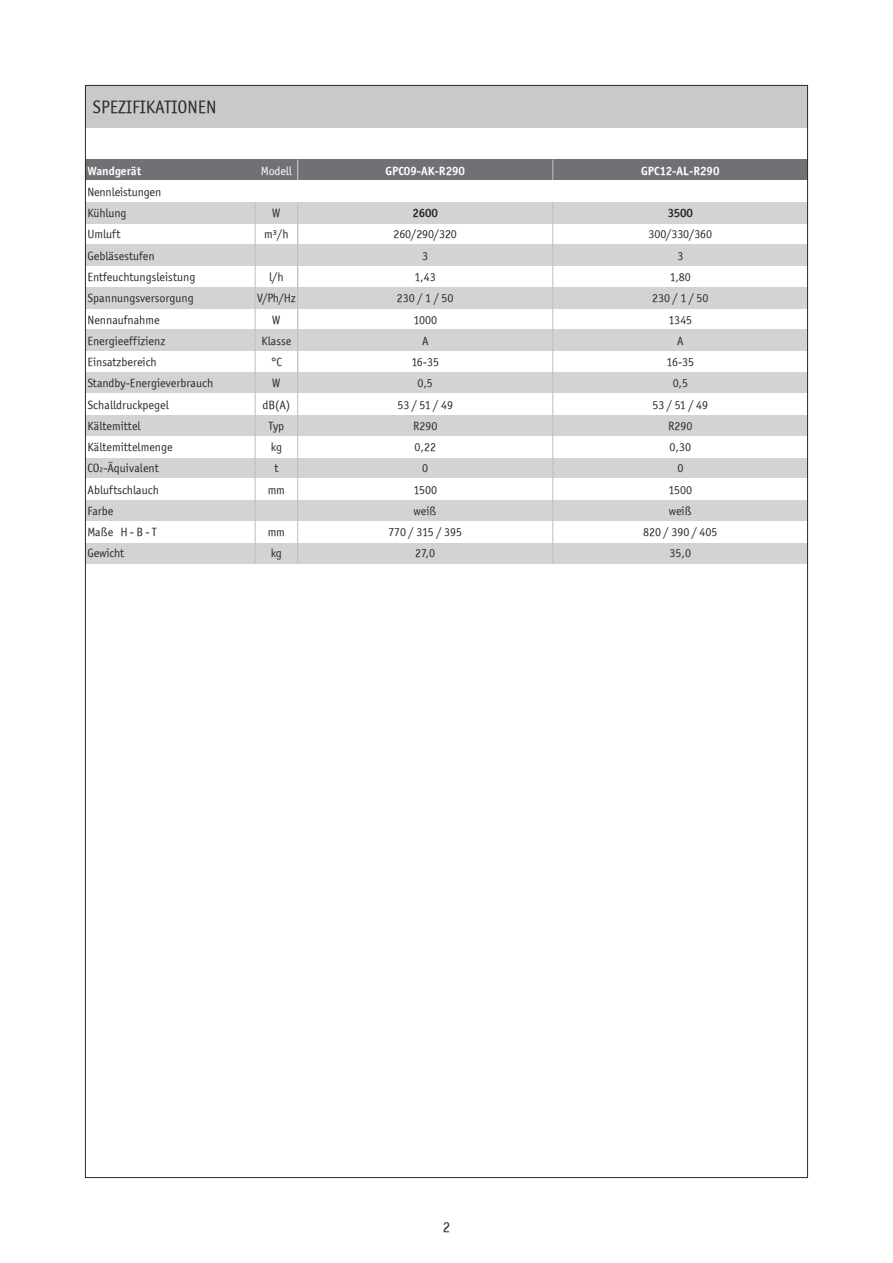
<style>
.page{position:relative;width:893px;height:1263px;background:#fff}
.page>*{position:absolute;margin:0;border:0;box-sizing:border-box;transform-origin:0 0}
.t1{font:18px "Officina Sans ITCTT Book";color:#2b292a}
.t2{font:15px "Officina Sans ITCTT Book";color:#2b292a}
.t3{font:12px/21.3px "Officina Sans ITCTT Book";color:#2b292a;text-align:center}
.t4{font:12px "Officina Sans ITCTT Bold";color:#fff}
.t5{font:12px "Officina Sans ITCTT Bold";letter-spacing:-.01em;color:#2b292a}
.t6{font:12px "Officina Sans ITCTT Book";letter-spacing:-.01em;color:#fff}
.s1{font-size:7.5px}
</style>
<div class="page">
<div style="left:553px;top:159px;width:255px;height:22px;background:#6f7174"></div>
<div style="left:255px;top:159px;width:43px;height:22px;background:#6f7174"></div>
<div style="left:298px;top:159px;width:255px;height:22px;background:#6f7174"></div>
<div style="left:85px;top:457px;width:170px;height:21px;background:#d2d3d5"></div>
<div style="left:255px;top:457px;width:43px;height:21px;background:#d2d3d5"></div>
<div style="left:553px;top:457px;width:255px;height:21px;background:#d2d3d5"></div>
<div style="left:298px;top:457px;width:255px;height:21px;background:#d2d3d5"></div>
<div style="left:85px;top:500px;width:170px;height:21px;background:#d2d3d5"></div>
<div style="left:255px;top:500px;width:43px;height:21px;background:#d2d3d5"></div>
<div style="left:85px;top:202px;width:170px;height:21px;background:#d2d3d5"></div>
<div style="left:255px;top:202px;width:43px;height:21px;background:#d2d3d5"></div>
<div style="left:85px;top:85px;width:723px;height:43px;background:#c8c9cb"></div>
<div style="left:255px;top:287px;width:43px;height:21px;background:#d2d3d5"></div>
<div style="left:255px;top:330px;width:43px;height:21px;background:#d2d3d5"></div>
<div style="left:255px;top:415px;width:43px;height:21px;background:#d2d3d5"></div>
<div style="left:85px;top:244px;width:213px;height:22px;background:#d2d3d5"></div>
<div style="left:85px;top:287px;width:170px;height:21px;background:#d2d3d5"></div>
<div style="left:85px;top:330px;width:170px;height:21px;background:#d2d3d5"></div>
<div style="left:85px;top:415px;width:170px;height:21px;background:#d2d3d5"></div>
<div style="left:85px;top:372px;width:170px;height:21px;background:#d2d3d5"></div>
<div style="left:85px;top:542px;width:170px;height:21px;background:#d2d3d5"></div>
<div style="left:255px;top:542px;width:43px;height:21px;background:#d2d3d5"></div>
<div style="left:255px;top:372px;width:43px;height:21px;background:#d2d3d5"></div>
<div style="left:553px;top:500px;width:255px;height:21px;background:#d2d3d5"></div>
<div style="left:553px;top:202px;width:255px;height:21px;background:#d2d3d5"></div>
<div style="left:553px;top:244px;width:255px;height:22px;background:#d2d3d5"></div>
<div style="left:553px;top:287px;width:255px;height:21px;background:#d2d3d5"></div>
<div style="left:553px;top:330px;width:255px;height:21px;background:#d2d3d5"></div>
<div style="left:553px;top:372px;width:255px;height:21px;background:#d2d3d5"></div>
<div style="left:553px;top:415px;width:255px;height:21px;background:#d2d3d5"></div>
<div style="left:553px;top:542px;width:255px;height:21px;background:#d2d3d5"></div>
<hr style="left:297px;top:160px;width:1px;height:383px;background:#bdbfc1">
<div style="left:298px;top:500px;width:255px;height:21px;background:#d2d3d5"></div>
<div style="left:298px;top:202px;width:255px;height:21px;background:#d2d3d5"></div>
<div style="left:298px;top:244px;width:255px;height:22px;background:#d2d3d5"></div>
<div style="left:298px;top:287px;width:255px;height:21px;background:#d2d3d5"></div>
<div style="left:298px;top:330px;width:255px;height:21px;background:#d2d3d5"></div>
<div style="left:298px;top:372px;width:255px;height:21px;background:#d2d3d5"></div>
<div style="left:298px;top:415px;width:255px;height:21px;background:#d2d3d5"></div>
<div style="left:298px;top:542px;width:255px;height:21px;background:#d2d3d5"></div>
<hr style="left:255px;top:203px;width:1px;height:360px;background:#bdbfc1">
<hr style="left:297px;top:203px;width:1px;height:360px;background:#bdbfc1">
<hr style="left:552px;top:202px;width:1px;height:361px;background:#bdbfc1">
<svg style="left:552px;top:159px;width:1px;height:22px"></svg>
<div style="left:85px;top:159px;width:170px;height:22px;background:#6f7174"></div>
<div style="left:85px;top:181px;width:723px;height:21px;background:#fff"></div>
<h1 class="t1" style="left:92px;top:97px;width:125px">SpEZIFIKAtIOnEn</h1>
<p class="t4" style="left:88px;top:163px;width:55px">Wandgerät</p>
<p class="t3" style="left:87px;top:181px;width:75px">nennleistungen</p>
<p class="t6" style="left:261px;top:164px;width:33px">Modell</p>
<p class="t4" style="left:385px;top:163px;width:81px">GPC09-AK-R290</p>
<p class="t4" style="left:641px;top:163px;width:80px">GPC12-AL-R290</p>
<p class="t3" style="left:87px;top:202px;width:41px">Kühlung</p>
<p class="t3" style="left:272px;top:202px;width:10px">W</p>
<p class="t5" style="left:412px;top:206px;width:27px">2600</p>
<p class="t3" style="left:393px;top:224px;width:65px">260/290/320<br>3<br>1,43<br>230 / 1 / 50<br>1000<br>A<br>16-35<br>0,5</p>
<p class="t3" style="left:413px;top:415px;width:26px">R290</p>
<p class="t5" style="left:668px;top:206px;width:27px">3500</p>
<p class="t3" style="left:649px;top:224px;width:65px">300/330/360<br>3<br>1,80<br>230 / 1 / 50<br>1345<br>A<br>16-35<br>0,5</p>
<p class="t3" style="left:668px;top:415px;width:26px">R290</p>
<p class="t3" style="left:88px;top:224px;width:35px">Umluft</p>
<p class="t3" style="left:264px;top:224px;width:26px">m³/h</p>
<p class="t3" style="left:257px;top:266px;width:40px">l/h<br>V/ph/hz<br>W<br>Klasse</p>
<p class="t3" style="left:88px;top:245px;width:109px;text-align:left">Gebläsestufen<br>Entfeuchtungsleistung<br>Spannungsversorgung nennaufnahme<br>Energieeffizienz</p>
<p class="t3" style="left:87px;top:351px;width:127px;text-align:left">Einsatzbereich<br>Standby-Energieverbrauch</p>
<p class="t3" style="left:271px;top:351px;width:13px;text-align:left">°C<br>W</p>
<p class="t3" style="left:88px;top:394px;width:83px">Schalldruckpegel</p>
<p class="t3" style="left:262px;top:394px;width:29px">dB(A)</p>
<p class="t3" style="left:652px;top:394px;width:57px">53 / 51 / 49</p>
<p class="t3" style="left:397px;top:394px;width:57px">53 / 51 / 49</p>
<p class="t3" style="left:88px;top:415px;width:55px">Kältemittel</p>
<p class="t3" style="left:269px;top:415px;width:17px">typ</p>
<p class="t3" style="left:88px;top:436px;width:87px">Kältemittelmenge</p>
<p class="t3" style="left:271px;top:436px;width:13px">kg</p>
<p class="t3" style="left:414px;top:436px;width:23px">0,22</p>
<p class="t3" style="left:670px;top:436px;width:23px">0,30</p>
<p class="t3" style="left:88px;top:458px;width:73px">CO<span class="s1">2</span>-Äquivalent</p>
<p class="t3" style="left:274px;top:458px;width:6px">t</p>
<p class="t3" style="left:422px;top:458px;width:7px">0</p>
<p class="t3" style="left:677px;top:458px;width:7px">0</p>
<p class="t3" style="left:87px;top:500px;width:28px">Farbe</p>
<p class="t3" style="left:87px;top:479px;width:73px">Abluftschlauch</p>
<p class="t3" style="left:268px;top:479px;width:19px">mm</p>
<p class="t3" style="left:413px;top:479px;width:25px">1500</p>
<p class="t3" style="left:668px;top:479px;width:25px">1500</p>
<p class="t3" style="left:414px;top:500px;width:25px">weiß</p>
<p class="t3" style="left:669px;top:500px;width:25px">weiß</p>
<p class="t3" style="left:87px;top:521px;width:71px">Maße h - B - t</p>
<p class="t3" style="left:268px;top:521px;width:19px">mm</p>
<p class="t3" style="left:87px;top:543px;width:39px">Gewicht</p>
<p class="t3" style="left:271px;top:543px;width:13px">kg</p>
<p class="t3" style="left:388px;top:521px;width:75px">770 / 315 / 395</p>
<p class="t3" style="left:415px;top:543px;width:21px">27,0</p>
<p class="t3" style="left:643px;top:521px;width:76px">820 / 390 / 405</p>
<p class="t3" style="left:670px;top:543px;width:23px">35,0</p>
<p class="t2" style="left:443px;top:1218px;width:9px">2</p>
</div>
